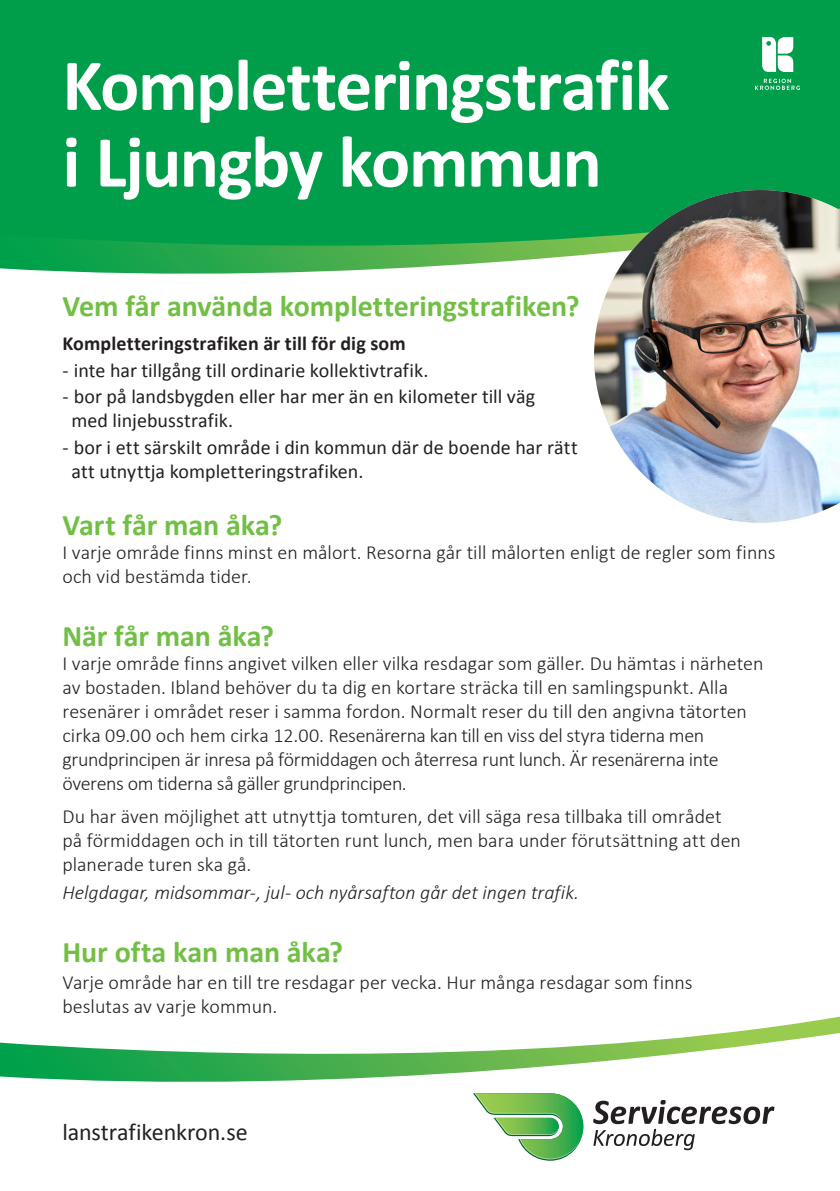
<style>
.page{position:relative;width:840px;height:1191px;background:#fff}
.page>*{position:absolute;margin:0;border:0;box-sizing:border-box;transform-origin:0 0}
.brödtext{font:700 73.8px/76.6px "Calibri";letter-spacing:-.02em;color:#fff}
.R2{font:700 30px "Calibri";letter-spacing:-.005em;color:#71bf44}
.t1{font:24px "Calibri";letter-spacing:-.01em;color:#231f20}
.brödtext-2{font:300 20px/24px "Calibri";color:#231f20}
.brödtext-3{font:20px/24px "Calibri";color:#231f20}
.brödtext-4{font:italic 300 20px "Calibri";color:#231f20}
.brödtext-5{font:700 20px "Calibri";letter-spacing:.005em;color:#231f20}
</style>
<div class="page">
<div style="left:0;top:0;width:839px;height:208px;background:#009e4b"></div>
<svg style="left:0;top:208px;width:593px;height:66px;background:#2aab5a"></svg>
<svg style="left:593px;top:1100px;width:181px;height:50px"></svg>
<svg style="left:475px;top:1096px;width:108px;height:64px"></svg>
<svg style="left:761px;top:37px;width:31px;height:35px"></svg>
<svg style="left:754px;top:79px;width:45px;height:11px"></svg>
<svg style="left:0;top:1016px;width:839px;height:80px"></svg>
<img style="left:593px;top:190px;width:246px;height:333px">
<p class="brödtext" style="left:62px;top:47px;width:608px">Kompletteringstrafik i Ljungby kommun</p>
<p class="R2" style="left:62px;top:286px;width:518px">Vem får använda kompletteringstrafiken?</p>
<p class="brödtext-5" style="left:62px;top:330px;width:344px">Kompletteringstrafiken är till för dig som</p>
<p class="brödtext-3" style="left:62px;top:358px;width:367px">- inte har tillgång till ordinarie kollektivtrafik.</p>
<p class="brödtext-3" style="left:71px;top:385px;width:465px;text-indent:-9px">- bor på landsbygden eller har mer än en kilometer till väg med linjebusstrafik.</p>
<p class="brödtext-3" style="left:71px;top:436px;width:507px;text-indent:-9px">- bor i ett särskilt område i din kommun där de boende har rätt att utnyttja kompletteringstrafiken.</p>
<p class="R2" style="left:62px;top:506px;width:221px">Vart får man åka?</p>
<p class="brödtext-2" style="left:62px;top:540px;width:714px">I varje område finns minst en målort. Resorna går till målorten enligt de regler som finns och vid bestämda tider.</p>
<p class="R2" style="left:62px;top:617px;width:213px">När får man åka?</p>
<p class="brödtext-2" style="left:62px;top:651px;width:702px">I varje område finns angivet vilken eller vilka resdagar som gäller. Du hämtas i närheten av bostaden. Ibland behöver du ta dig en kortare sträcka till en samlingspunkt. Alla resenärer i området reser i samma fordon. Normalt reser du till den angivna tätorten cirka 09.00 och hem cirka 12.00. Resenärerna kan till en viss del styra tiderna men grundprincipen är inresa på förmiddagen och återresa runt lunch. Är resenärerna inte överens om tiderna så gäller grundprincipen.</p>
<p class="brödtext-2" style="left:62px;top:804px;width:679px">Du har även möjlighet att utnyttja tomturen, det vill säga resa tillbaka till området på förmiddagen och in till tätorten runt lunch, men bara under förutsättning att den planerade turen ska gå.</p>
<p class="brödtext-4" style="left:62px;top:880px;width:518px">Helgdagar, midsommar-, jul- och nyårsafton går det ingen trafik.</p>
<p class="R2" style="left:62px;top:933px;width:282px">Hur ofta kan man åka?</p>
<p class="brödtext-2" style="left:62px;top:970px;width:631px">Varje område har en till tre resdagar per vecka. Hur många resdagar som finns beslutas av varje kommun.</p>
<p class="t1" style="left:62px;top:1116px;width:187px">lanstrafikenkron.se</p>
</div>
